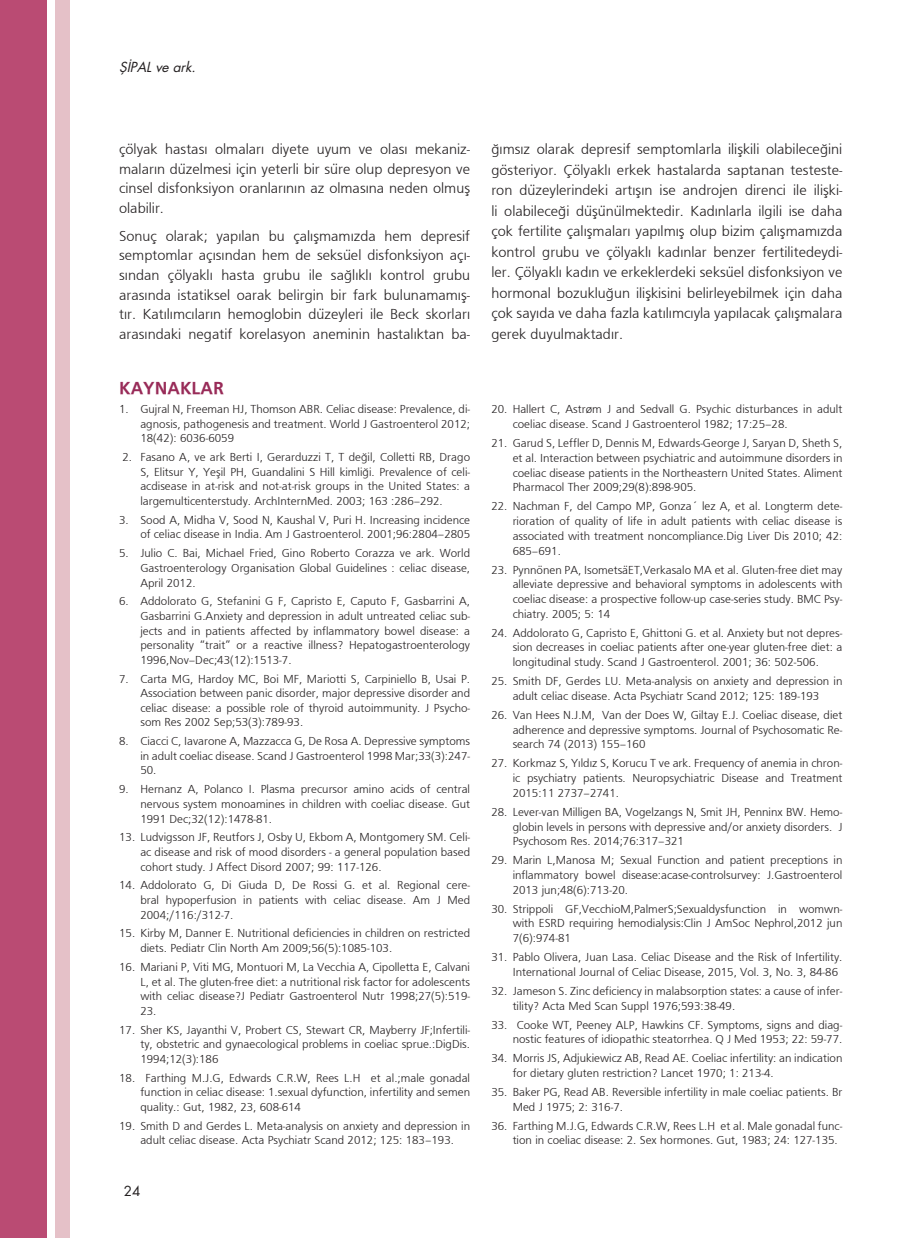
<style>
.page{position:relative;width:919px;height:1238px;background:#fff}
.page>*{position:absolute;margin:0;border:0;box-sizing:border-box;transform-origin:0 0}
.t1{font:700 18px "Fruga Sans";color:#982b58}
.t2{font:300 15px/20.5px "Fruga Sans";color:#231f20;text-align:justify}
.t3{font:italic 13.5px "Futura OTF";color:#231f20}
.t4{font:13.5px "Futura OTF";color:#231f20}
.t5{font:300 12px/14.5px "Fruga Sans";color:#231f20;text-align:justify}
</style>
<div class="page">
<div style="left:0;top:0;width:47px;height:1237px;background:#ba4b73"></div>
<div style="left:55px;top:0;width:15px;height:1237px;background:#e5c1c8"></div>
<p class="t3" style="left:119px;top:58px;width:78px">ŞİPAL ve ark.</p>
<p class="t2" style="left:119px;top:139px;width:352px;line-height:19.5px">çölyak hastası olmaları diyete uyum ve olası mekaniz&shy;maların düzelmesi için yeterli bir süre olup depresyon ve cinsel disfonksiyon oranlarının az olmasına neden olmuş olabilir.</p>
<p class="t2" style="left:119px;top:226px;width:352px;line-height:19.5px">Sonuç olarak; yapılan bu çalışmamızda hem depresif semptomlar açısından hem de seksüel disfonksiyon açı&shy;sından çölyaklı hasta grubu ile sağlıklı kontrol grubu arasında istatiksel oarak belirgin bir fark bulunamamış&shy;tır. Katılımcıların hemoglobin düzeyleri ile Beck skorları arasındaki negatif korelasyon aneminin hastalıktan ba-</p>
<h1 class="t1" style="left:119px;top:378px;width:106px">KAYNAKLAR</h1>
<p class="t5" style="left:140px;top:401px;width:331px;text-indent:-21px">1. Gujral N, Freeman HJ, Thomson ABR. Celiac disease: Prevalence, di&shy;agnosis, pathogenesis and treatment. World J Gastroenterol 2012; 18(42): 6036-6059</p>
<p class="t5" style="left:140px;top:449px;width:331px;text-indent:-18px">2. Fasano A, ve ark Berti I, Gerarduzzi T, T değil, Colletti RB, Drago S, Elitsur Y, Yeşil PH, Guandalini S Hill kimliği. Prevalence of celi&shy;acdisease in at-risk and not-at-risk groups in the United States: a largemulticenterstudy. ArchInternMed. 2003; 163 :286–292.</p>
<p class="t5" style="left:119px;top:512px;width:352px;text-align:right">3. Sood A, Midha V, Sood N, Kaushal V, Puri H. Increasing incidence of celiac disease in India. Am J Gastroenterol. 2001;96:2804–2805</p>
<p class="t5" style="left:140px;top:546px;width:331px;text-indent:-21px">5. Julio C. Bai, Michael Fried, Gino Roberto Corazza ve ark. World Gastroenterology Organisation Global Guidelines : celiac disease, April 2012.</p>
<p class="t5" style="left:140px;top:594px;width:331px;text-indent:-21px">6. Addolorato G, Stefanini G F, Capristo E, Caputo F, Gasbarrini A, Gasbarrini G.Anxiety and depression in adult untreated celiac sub&shy;jects and in patients affected by inflammatory bowel disease: a personality “trait” or a reactive illness? Hepatogastroenterology 1996,Nov–Dec;43(12):1513-7.</p>
<p class="t5" style="left:140px;top:671px;width:331px;text-indent:-21px">7. Carta MG, Hardoy MC, Boi MF, Mariotti S, Carpiniello B, Usai P.<br>Association between panic disorder, major depressive disorder and celiac disease: a possible role of thyroid autoimmunity. J Psycho&shy;som Res 2002 Sep;53(3):789-93.</p>
<p class="t5" style="left:140px;top:733px;width:331px;text-indent:-21px">8. Ciacci C, Iavarone A, Mazzacca G, De Rosa A. Depressive symptoms in adult coeliac disease. Scand J Gastroenterol 1998 Mar;33(3):247- 50.</p>
<p class="t5" style="left:140px;top:781px;width:331px;text-indent:-21px">9. Hernanz A, Polanco I. Plasma precursor amino acids of central nervous system monoamines in children with coeliac disease. Gut 1991 Dec;32(12):1478-81.</p>
<p class="t5" style="left:140px;top:829px;width:331px;text-indent:-21px">13. Ludvigsson JF, Reutfors J, Osby U, Ekbom A, Montgomery SM. Celi&shy;ac disease and risk of mood disorders - a general population based cohort study. J Affect Disord 2007; 99: 117-126.</p>
<p class="t5" style="left:140px;top:877px;width:331px;text-indent:-21px">14. Addolorato G, Di Giuda D, De Rossi G. et al. Regional cere&shy;bral hypoperfusion in patients with celiac disease. Am J Med 2004;/116:/312-7.</p>
<p class="t5" style="left:140px;top:925px;width:331px;text-indent:-21px">15. Kirby M, Danner E. Nutritional deficiencies in children on restricted diets. Pediatr Clin North Am 2009;56(5):1085-103.</p>
<p class="t5" style="left:140px;top:959px;width:331px;text-indent:-21px">16. Mariani P, Viti MG, Montuori M, La Vecchia A, Cipolletta E, Calvani L, et al. The gluten-free diet: a nutritional risk factor for adolescents with celiac disease?J Pediatr Gastroenterol Nutr 1998;27(5):519- 23.</p>
<p class="t5" style="left:140px;top:1022px;width:331px;text-indent:-21px">17. Sher KS, Jayanthi V, Probert CS, Stewart CR, Mayberry JF;Infertili&shy;ty, obstetric and gynaecological problems in coeliac sprue.:DigDis.<br>1994;12(3):186</p>
<p class="t5" style="left:140px;top:1070px;width:331px;text-indent:-21px">18. Farthing M.J.G, Edwards C.R.W, Rees L.H et al.;male gonadal function in celiac disease: 1.sexual dyfunction, infertility and semen quality.: Gut, 1982, 23, 608-614</p>
<p class="t5" style="left:119px;top:1118px;width:352px;text-align:center">19. Smith D and Gerdes L. Meta-analysis on anxiety and depression in adult celiac disease. Acta Psychiatr Scand 2012; 125: 183–193.</p>
<p class="t4" style="left:124px;top:1181px;width:18px">24</p>
<p class="t2" style="left:491px;top:139px;width:352px">ğımsız olarak depresif semptomlarla ilişkili olabileceğini gösteriyor. Çölyaklı erkek hastalarda saptanan testeste&shy;ron düzeylerindeki artışın ise androjen direnci ile ilişki&shy;li olabileceği düşünülmektedir. Kadınlarla ilgili ise daha çok fertilite çalışmaları yapılmış olup bizim çalışmamızda kontrol grubu ve çölyaklı kadınlar benzer fertilitedeydi&shy;ler. Çölyaklı kadın ve erkeklerdeki seksüel disfonksiyon ve hormonal bozukluğun ilişkisini belirleyebilmek için daha çok sayıda ve daha fazla katılımcıyla yapılacak çalışmalara gerek duyulmaktadır.</p>
<p class="t5" style="left:512px;top:402px;width:331px;text-indent:-21px">20. Hallert C, Astrøm J and Sedvall G. Psychic disturbances in adult coeliac disease. Scand J Gastroenterol 1982; 17:25–28.</p>
<p class="t5" style="left:512px;top:435px;width:331px;text-indent:-21px">21. Garud S, Leffler D, Dennis M, Edwards-George J, Saryan D, Sheth S, et al. Interaction between psychiatric and autoimmune disorders in coeliac disease patients in the Northeastern United States. Aliment Pharmacol Ther 2009;29(8):898-905.</p>
<p class="t5" style="left:512px;top:499px;width:331px;text-indent:-21px">22. Nachman F, del Campo MP, Gonza´ lez A, et al. Longterm dete&shy;rioration of quality of life in adult patients with celiac disease is associated with treatment noncompliance.Dig Liver Dis 2010; 42:<br>685–691.</p>
<p class="t5" style="left:512px;top:562px;width:331px;text-indent:-21px">23. Pynnönen PA, IsometsäET,Verkasalo MA et al. Gluten-free diet may alleviate depressive and behavioral symptoms in adolescents with coeliac disease: a prospective follow-up case-series study. BMC Psy&shy;chiatry. 2005; 5: 14</p>
<p class="t5" style="left:512px;top:625px;width:331px;text-indent:-21px">24. Addolorato G, Capristo E, Ghittoni G. et al. Anxiety but not depres&shy;sion decreases in coeliac patients after one-year gluten-free diet: a longitudinal study. Scand J Gastroenterol. 2001; 36: 502-506.</p>
<p class="t5" style="left:491px;top:673px;width:352px;text-align:center">25. Smith DF, Gerdes LU. Meta-analysis on anxiety and depression in adult celiac disease. Acta Psychiatr Scand 2012; 125: 189-193</p>
<p class="t5" style="left:512px;top:707px;width:331px;text-indent:-21px">26. Van Hees N.J.M, Van der Does W, Giltay E.J. Coeliac disease, diet adherence and depressive symptoms. Journal of Psychosomatic Re&shy;search 74 (2013) 155–160</p>
<p class="t5" style="left:512px;top:755px;width:331px;text-indent:-21px">27. Korkmaz S, Yıldız S, Korucu T ve ark. Frequency of anemia in chron&shy;ic psychiatry patients. Neuropsychiatric Disease and Treatment 2015:11 2737–2741.</p>
<p class="t5" style="left:512px;top:804px;width:331px;text-indent:-21px">28. Lever-van Milligen BA, Vogelzangs N, Smit JH, Penninx BW. Hemo&shy;globin levels in persons with depressive and/or anxiety disorders. J Psychosom Res. 2014;76:317–321</p>
<p class="t5" style="left:512px;top:852px;width:331px;text-indent:-21px">29. Marin L,Manosa M; Sexual Function and patient preceptions in inflammatory bowel disease:acase-controlsurvey: J.Gastroenterol 2013 jun;48(6):713-20.</p>
<p class="t5" style="left:512px;top:901px;width:331px;text-indent:-21px">30. Strippoli GF,VecchioM,PalmerS;Sexualdysfunction in womwn&shy;with ESRD requiring hemodialysis:Clin J AmSoc Nephrol,2012 jun 7(6):974-81</p>
<p class="t5" style="left:512px;top:949px;width:331px;text-indent:-21px">31. Pablo Olivera, Juan Lasa. Celiac Disease and the Risk of Infertility.<br>International Journal of Celiac Disease, 2015, Vol. 3, No. 3, 84-86</p>
<p class="t5" style="left:512px;top:983px;width:331px;text-indent:-21px">32. Jameson S. Zinc deficiency in malabsorption states: a cause of infer&shy;tility? Acta Med Scan Suppl 1976;593:38-49.</p>
<p class="t5" style="left:491px;top:1016px;width:352px;text-align:right">33. Cooke WT, Peeney ALP, Hawkins CF. Symptoms, signs and diag&shy;nostic features of idiopathic steatorrhea. Q J Med 1953; 22: 59-77.</p>
<p class="t5" style="left:512px;top:1050px;width:331px;text-indent:-21px">34. Morris JS, Adjukiewicz AB, Read AE. Coeliac infertility: an indication for dietary gluten restriction? Lancet 1970; 1: 213-4.</p>
<p class="t5" style="left:512px;top:1084px;width:331px;text-indent:-21px">35. Baker PG, Read AB. Reversible infertility in male coeliac patients. Br<br>Med J 1975; 2: 316-7.</p>
<p class="t5" style="left:512px;top:1117px;width:331px;text-indent:-21px">36. Farthing M.J.G, Edwards C.R.W, Rees L.H et al. Male gonadal func&shy;tion in coeliac disease: 2. Sex hormones. Gut, 1983; 24: 127-135.</p>
</div>
